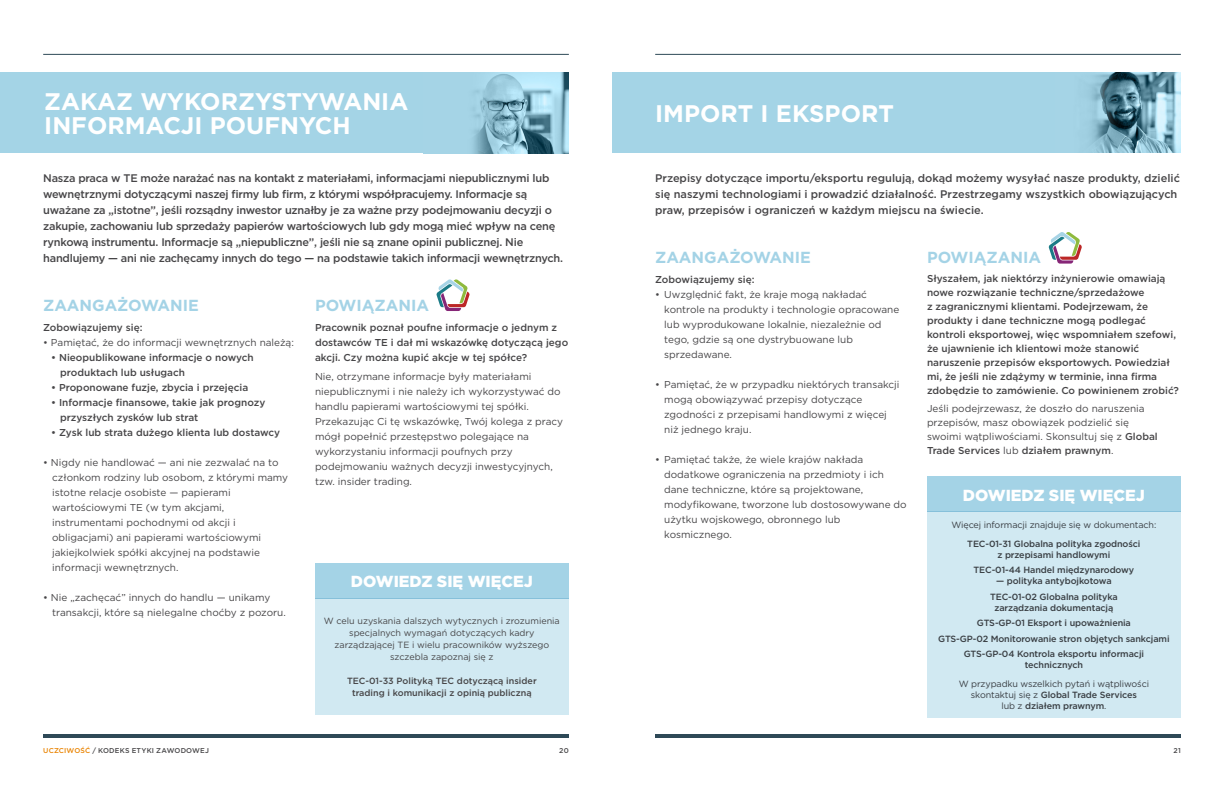
<style>
.page{position:relative;width:1224px;height:792px;background:#fff}
.page>*{position:absolute;margin:0;border:0;box-sizing:border-box;transform-origin:0 0}
.t1{font:700 24px/24px "Gotham";color:#fff}
.t2{font:700 16px "Gotham";color:#a4d3e6}
.t3{font:900 16px "Gotham";color:#fff}
.t4{font:500 11px/16px "Gotham";letter-spacing:-.02em;color:#464547}
.t5{font:500 11px/16px "Gotham";color:#464547}
.t6{font:10px/15px "Gotham";color:#464547}
.t7{font:500 10px/14px "Gotham";color:#464547}
.t8{font:500 9px/15.5px "Gotham";letter-spacing:-.01em;color:#464547;text-align:center}
.t9{font:9px/12px "Gotham";letter-spacing:-.01em;color:#464547;text-align:center}
.t10{font:500 7px "Gotham";letter-spacing:.025em;color:#464547}
.s1{font-weight:500}
.s2{color:#e98300}
</style>
<div class="page">
<hr style="left:655px;top:734px;width:526px;height:4px;background:#2e4957">
<hr style="left:655px;top:54px;width:526px;height:1px;background:#2e4957">
<hr style="left:43px;top:734px;width:526px;height:4px;background:#2e4957">
<hr style="left:43px;top:54px;width:526px;height:1px;background:#2e4957">
<div style="left:612px;top:72px;width:569px;height:81px;background:#a4d4e6"></div>
<img style="left:1090px;top:72px;width:91px;height:81px">
<div style="left:0;top:72px;width:569px;height:81px;background:#a4d4e6"></div>
<img style="left:473px;top:72px;width:96px;height:81px">
<div style="left:315px;top:598px;width:254px;height:117px;background:#d1e9f2"></div>
<div style="left:315px;top:563px;width:254px;height:35px;background:#a4d3e6"></div>
<svg style="left:436px;top:279px;width:34px;height:32px"></svg>
<div style="left:927px;top:511px;width:254px;height:207px;background:#d1e9f2"></div>
<div style="left:927px;top:476px;width:254px;height:35px;background:#a4d3e6"></div>
<svg style="left:1049px;top:232px;width:33px;height:32px"></svg>
<h1 class="t1" style="left:44px;top:89px;width:366px">ZAKAZ WYKORZYSTYWANIA<br>INFORMACJI POUFNYCH</h1>
<p class="t4" style="left:43px;top:170px;width:521px">Nasza praca w TE może narażać nas na kontakt z materiałami, informacjami niepublicznymi lub wewnętrznymi dotyczącymi naszej firmy lub firm, z którymi współpracujemy. Informacje są uważane za „istotne”, jeśli rozsądny inwestor uznałby je za ważne przy podejmowaniu decyzji o zakupie, zachowaniu lub sprzedaży papierów wartościowych lub gdy mogą mieć wpływ na cenę rynkową instrumentu. Informacje są „niepubliczne”, jeśli nie są znane opinii publicznej. Nie handlujemy — ani nie zachęcamy innych do tego — na podstawie takich informacji wewnętrznych.</p>
<h2 class="t2" style="left:43px;top:295px;width:157px">ZAANGAŻOWANIE</h2>
<p class="t7" style="left:43px;top:320px;width:101px">Zobowiązujemy się:</p>
<p class="t6" style="left:43px;top:335px;width:252px">• Pamiętać, że do informacji wewnętrznych należą:</p>
<p class="t7" style="left:60px;top:350px;width:195px;line-height:15px;text-indent:-9px">• Nieopublikowane informacje o nowych produktach lub usługach</p>
<p class="t7" style="left:51px;top:380px;width:199px">• Proponowane fuzje, zbycia i przejęcia</p>
<p class="t7" style="left:60px;top:395px;width:207px;line-height:15px;text-indent:-9px">• Informacje finansowe, takie jak prognozy przyszłych zysków lub strat</p>
<p class="t7" style="left:51px;top:425px;width:230px">• Zysk lub strata dużego klienta lub dostawcy</p>
<p class="t6" style="left:52px;top:455px;width:237px;text-indent:-9px">• Nigdy nie handlować — ani nie zezwalać na to członkom rodziny lub osobom, z którymi mamy istotne relacje osobiste — papierami wartościowymi TE (w tym akcjami, instrumentami pochodnymi od akcji i obligacjami) ani papierami wartościowymi jakiejkolwiek spółki akcyjnej na podstawie informacji wewnętrznych.</p>
<p class="t6" style="left:52px;top:590px;width:235px;text-indent:-9px">• Nie „zachęcać” innych do handlu — unikamy transakcji, które są nielegalne choćby z pozoru.</p>
<h2 class="t2" style="left:315px;top:295px;width:116px">POWIĄZANIA</h2>
<p class="t7" style="left:315px;top:320px;width:255px;line-height:15px">Pracownik poznał poufne informacje o jednym z dostawców TE i dał mi wskazówkę dotyczącą jego akcji. Czy można kupić akcje w tej spółce?</p>
<p class="t6" style="left:315px;top:369px;width:250px">Nie, otrzymane informacje były materiałami niepublicznymi i nie należy ich wykorzystywać do handlu papierami wartościowymi tej spółki.<br>Przekazując Ci tę wskazówkę, Twój kolega z pracy mógł popełnić przestępstwo polegające na wykorzystaniu informacji poufnych przy podejmowaniu ważnych decyzji inwestycyjnych, tzw. insider trading.</p>
<h2 class="t3" style="left:351px;top:571px;width:183px">DOWIEDZ SIĘ WIĘCEJ</h2>
<p class="t9" style="left:324px;top:615px;width:237px">W celu uzyskania dalszych wytycznych i zrozumienia specjalnych wymagań dotyczących kadry zarządzającej TE i wielu pracowników wyższego szczebla zapoznaj się z</p>
<p class="t8" style="left:347px;top:675px;width:191px;line-height:12px">TEC-01-33 Polityką TEC dotyczącą insider trading i komunikacji z opinią publiczną</p>
<h1 class="t1" style="left:655px;top:101px;width:240px">IMPORT I EKSPORT</h1>
<p class="t5" style="left:655px;top:170px;width:526px">Przepisy dotyczące importu/eksportu regulują, dokąd możemy wysyłać nasze produkty, dzielić się naszymi technologiami i prowadzić działalność. Przestrzegamy wszystkich obowiązujących praw, przepisów i ograniczeń w każdym miejscu na świecie.</p>
<h2 class="t2" style="left:655px;top:247px;width:157px">ZAANGAŻOWANIE</h2>
<p class="t7" style="left:655px;top:272px;width:101px">Zobowiązujemy się:</p>
<p class="t6" style="left:664px;top:287px;width:237px;text-indent:-9px">• Uwzględnić fakt, że kraje mogą nakładać kontrole na produkty i technologie opracowane lub wyprodukowane lokalnie, niezależnie od tego, gdzie są one dystrybuowane lub sprzedawane.</p>
<p class="t6" style="left:664px;top:377px;width:237px;text-indent:-9px">• Pamiętać, że w przypadku niektórych transakcji mogą obowiązywać przepisy dotyczące zgodności z przepisami handlowymi z więcej niż jednego kraju.</p>
<p class="t6" style="left:664px;top:452px;width:244px;text-indent:-9px">• Pamiętać także, że wiele krajów nakłada dodatkowe ograniczenia na przedmioty i ich dane techniczne, które są projektowane, modyfikowane, tworzone lub dostosowywane do użytku wojskowego, obronnego lub kosmicznego.</p>
<h2 class="t2" style="left:927px;top:247px;width:116px">POWIĄZANIA</h2>
<p class="t7" style="left:927px;top:271px;width:253px">Słyszałem, jak niektórzy inżynierowie omawiają nowe rozwiązanie techniczne/sprzedażowe<br>z zagranicznymi klientami. Podejrzewam, że produkty i dane techniczne mogą podlegać kontroli eksportowej, więc wspomniałem szefowi, że ujawnienie ich klientowi może stanowić naruszenie przepisów eksportowych. Powiedział mi, że jeśli nie zdążymy w terminie, inna firma zdobędzie to zamówienie. Co powinienem zrobić?</p>
<p class="t6" style="left:927px;top:402px;width:232px;line-height:14px">Jeśli podejrzewasz, że doszło do naruszenia przepisów, masz obowiązek podzielić się swoimi wątpliwościami. Skonsultuj się z <span class="s1">Global Trade Services</span> lub <span class="s1">działem prawnym</span>.</p>
<h2 class="t3" style="left:963px;top:484px;width:183px">DOWIEDZ SIĘ WIĘCEJ</h2>
<p class="t9" style="left:951px;top:518px;width:206px">Więcej informacji znajduje się w dokumentach:</p>
<p class="t8" style="left:967px;top:538px;width:175px;line-height:11px">TEC-01-31 Globalna polityka zgodności z przepisami handlowymi</p>
<p class="t8" style="left:974px;top:562px;width:162px">TEC-01-44 Handel międzynarodowy</p>
<p class="t8" style="left:990px;top:573px;width:129px">— polityka antybojkotowa<br>TEC-01-02 Globalna polityka</p>
<p class="t8" style="left:938px;top:600px;width:233px">zarządzania dokumentacją<br>GTS-GP-01 Eksport i upoważnienia<br>GTS-GP-02 Monitorowanie stron objętych sankcjami GTS-GP-04 Kontrola eksportu informacji</p>
<p class="t8" style="left:1025px;top:657px;width:60px">technicznych</p>
<p class="t9" style="left:959px;top:678px;width:192px;line-height:11px">W przypadku wszelkich pytań i wątpliwości skontaktuj się z <span class="s1">Global Trade Services<br></span>lub z <span class="s1">działem prawnym</span>.</p>
<p class="t10" style="left:43px;top:746px;width:167px"><span class="s2">UCZCIWOŚĆ</span> / KODEKS ETYKI ZAWODOWEJ</p>
<p class="t10" style="left:559px;top:746px;width:11px">20</p>
<p class="t10" style="left:1174px;top:746px;width:9px">21</p>
</div>
